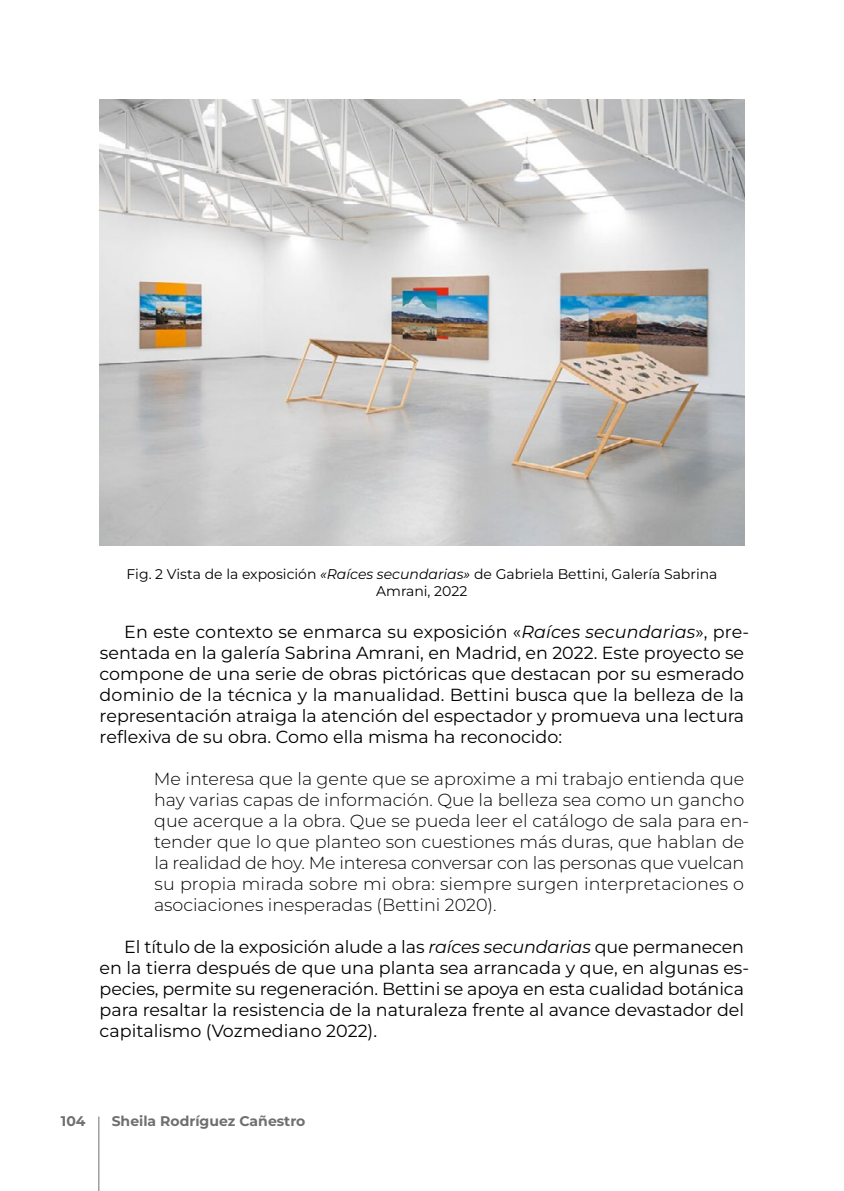
<style>
.page{position:relative;width:844px;height:1191px;background:#fff}
.page>*{position:absolute;margin:0;border:0;box-sizing:border-box;transform-origin:0 0}
.t1{font:17.5px/21px "Montserrat";color:#000}
.t2{font:300 17.5px/21px "Montserrat";color:#000}
.t3{font:14px/16.8px "Montserrat";color:#000;text-align:center}
.t4{font:700 14px "Montserrat";color:#706f6f}
.s1{font-style:italic}
</style>
<div class="page">
<hr style="left:98px;top:1116px;width:1px;height:75px;background:#706f6f">
<img style="left:99px;top:99px;width:645px;height:447px">
<p class="t3" style="left:126px;top:566px;width:592px">Fig. 2 Vista de la exposición <span class="s1">«Raíces secundarias»</span> de Gabriela Bettini, Galería Sabrina<br>Amrani, 2022</p>
<p class="t1" style="left:100px;top:621px;width:651px;text-indent:25px">En este contexto se enmarca su exposición «<span class="s1">Raíces secundarias</span>», pre&shy;sentada en la galería Sabrina Amrani, en Madrid, en 2022. Este proyecto se compone de una serie de obras pictóricas que destacan por su esmerado dominio de la técnica y la manualidad. Bettini busca que la belleza de la representación atraiga la atención del espectador y promueva una lectura reflexiva de su obra. Como ella misma ha reconocido:</p>
<p class="t2" style="left:154px;top:768px;width:596px">Me interesa que la gente que se aproxime a mi trabajo entienda que hay varias capas de información. Que la belleza sea como un gancho que acerque a la obra. Que se pueda leer el catálogo de sala para en&shy;tender que lo que planteo son cuestiones más duras, que hablan de la realidad de hoy. Me interesa conversar con las personas que vuelcan su propia mirada sobre mi obra: siempre surgen interpretaciones o asociaciones inesperadas (Bettini 2020).</p>
<p class="t1" style="left:100px;top:936px;width:651px;text-indent:25px">El título de la exposición alude a las <span class="s1">raíces secundarias</span> que permanecen en la tierra después de que una planta sea arrancada y que, en algunas es&shy;pecies, permite su regeneración. Bettini se apoya en esta cualidad botánica para resaltar la resistencia de la naturaleza frente al avance devastador del capitalismo (Vozmediano 2022).</p>
<p class="t4" style="left:61px;top:1112px;width:26px">104</p>
<p class="t4" style="left:112px;top:1112px;width:195px">Sheila Rodríguez Cañestro</p>
</div>
